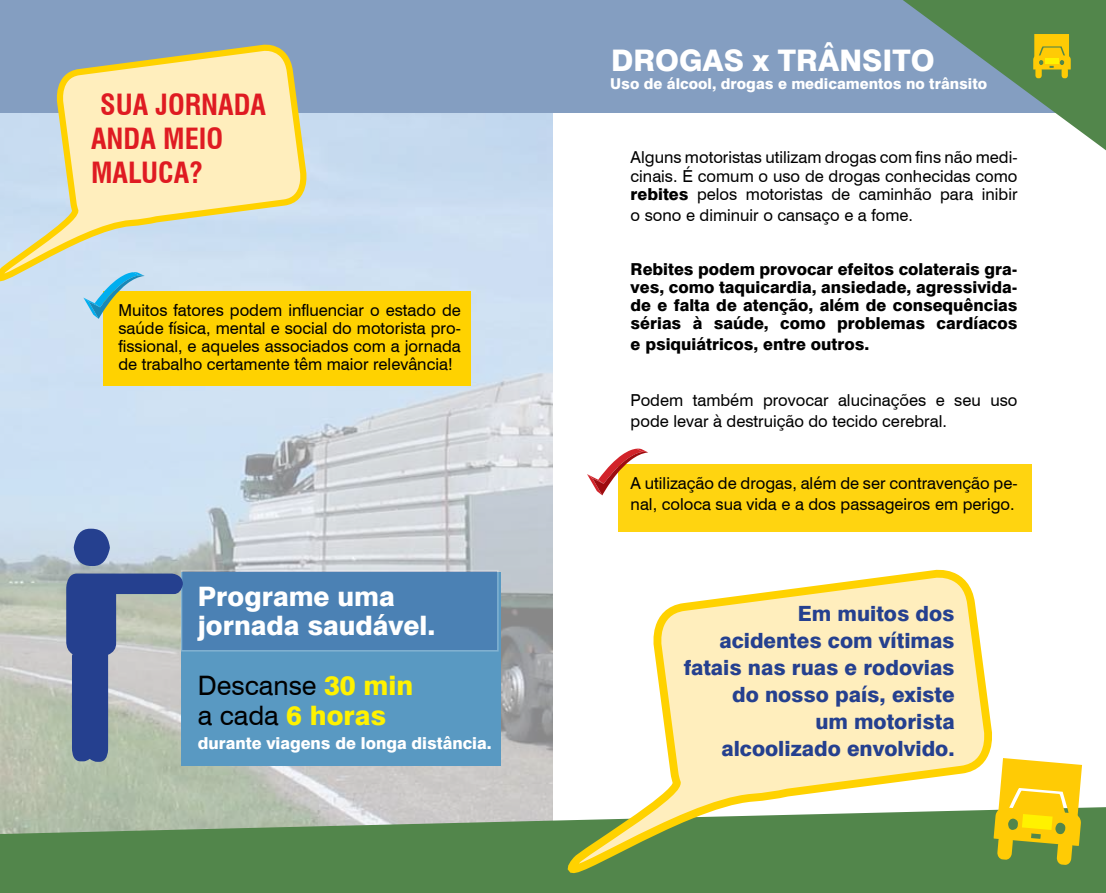
<style>
.page{position:relative;width:1106px;height:893px;background:#fff}
.page>*{position:absolute;margin:0;border:0;box-sizing:border-box;transform-origin:0 0}
.t1{font:800 29.7px "Swiss 721 BT";color:#fff}
.t2{font:700 condensed 28.5px/34.2px "Swiss 721 BT";color:#df1b22}
.t3{font:800 26.85px/29.8px "Swiss 721 BT";color:#fff}
.t4{font:26.85px/29.8px "Swiss 721 BT";color:#000}
.t5{font:800 21px/27px "Swiss 721 BT";color:#25408f;text-align:right}
.t6{font:16.5px/18.1px "Swiss 721 BT";color:#000;text-align:justify}
.t7{font:800 16.5px/18.1px "Swiss 721 BT";color:#000;text-align:justify}
.t8{font:800 16.5px "Swiss 721 BT";color:#fff}
.t9{font:800 15px "Swiss 721 BT";color:#fff}
.s1{font-weight:800;color:#fff200}
.s2{font-weight:800}
</style>
<div class="page">
<img style="left:0;top:113px;width:553px;height:694px">
<div style="left:0;top:0;width:1106px;height:113px;background:#849ec1"></div>
<svg style="left:0;top:807px;width:1106px;height:86px;background:#689361"></svg>
<div style="left:104px;top:291px;width:367px;height:95px;background:#ffd200"></div>
<div style="left:617px;top:464px;width:414px;height:67px;background:#ffd410"></div>
<div style="left:181px;top:572px;width:319px;height:193px;background:#5999c2"></div>
<div style="left:181px;top:570px;width:317px;height:81px;background:#4b81b4"></div>
<svg style="left:0;top:44px;width:310px;height:257px;background:#dfddbe"></svg>
<svg style="left:545px;top:525px;width:451px;height:368px"></svg>
<svg style="left:587px;top:449px;width:61px;height:46px"></svg>
<svg style="left:66px;top:529px;width:117px;height:233px;background:#8796af"></svg>
<svg style="left:993px;top:758px;width:89px;height:107px;background:#ddc42c"></svg>
<svg style="left:83px;top:272px;width:62px;height:47px"></svg>
<svg style="left:903px;top:0;width:203px;height:150px"></svg>
<div style="left:1061px;top:67px;width:6px;height:11px;background:#ffcb05;border-radius:3px"></div>
<div style="left:1035px;top:67px;width:6px;height:11px;background:#ffcb05;border-radius:3px"></div>
<div style="left:1045px;top:58px;width:13px;height:6px;background:#fff200"></div>
<h2 class="t2" style="left:91px;top:87px;width:177px;text-indent:9px">SUA JORNADA<br>ANDA MEIO<br>MALUCA?</h2>
<p class="t6" style="left:118px;top:301px;width:344px">Muitos fatores podem influenciar o estado de saúde física, mental e social do motorista pro&shy;fissional, e aqueles associados com a jornada de trabalho certamente têm maior relevância!</p>
<h3 class="t3" style="left:198px;top:581px;width:239px">Programe uma jornada saudável.</h3>
<h3 class="t4" style="left:198px;top:670px;width:217px">Descanse <span class="s1">30 min </span>a cada <span class="s1">6 horas</span></h3>
<p class="t8" style="left:198px;top:733px;width:295px">durante viagens de longa distância.</p>
<h1 class="t1" style="left:611px;top:42px;width:325px">DROGAS x TRÂNSITO</h1>
<p class="t9" style="left:610px;top:74px;width:378px">Uso de álcool, drogas e medicamentos no trânsito</p>
<p class="t6" style="left:630px;top:148px;width:388px">Alguns motoristas utilizam drogas com fins não medi&shy;cinais. É comum o uso de drogas conhecidas como <span class="s2">rebites</span> pelos motoristas de caminhão para inibir</p>
<p class="t6" style="left:630px;top:206px;width:284px">o sono e diminuir o cansaço e a fome.</p>
<p class="t7" style="left:630px;top:260px;width:388px">Rebites podem provocar efeitos colaterais gra&shy;ves, como taquicardia, ansiedade, agressivida&shy;de e falta de atenção, além de consequências sérias à saúde, como problemas cardíacos</p>
<p class="t7" style="left:630px;top:335px;width:240px">e psiquiátricos, entre outros.</p>
<p class="t6" style="left:630px;top:390px;width:388px;line-height:21px">Podem também provocar alucinações e seu uso pode levar à destruição do tecido cerebral.</p>
<p class="t6" style="left:630px;top:472px;width:388px;line-height:21px">A utilização de drogas, além de ser contravenção pe&shy;nal, coloca sua vida e a dos passageiros em perigo.</p>
<p class="t5" style="left:683px;top:600px;width:272px">Em muitos dos<br>acidentes com vítimas fatais nas ruas e rodovias do nosso país, existe<br>um motorista<br>alcoolizado envolvido.</p>
</div>
